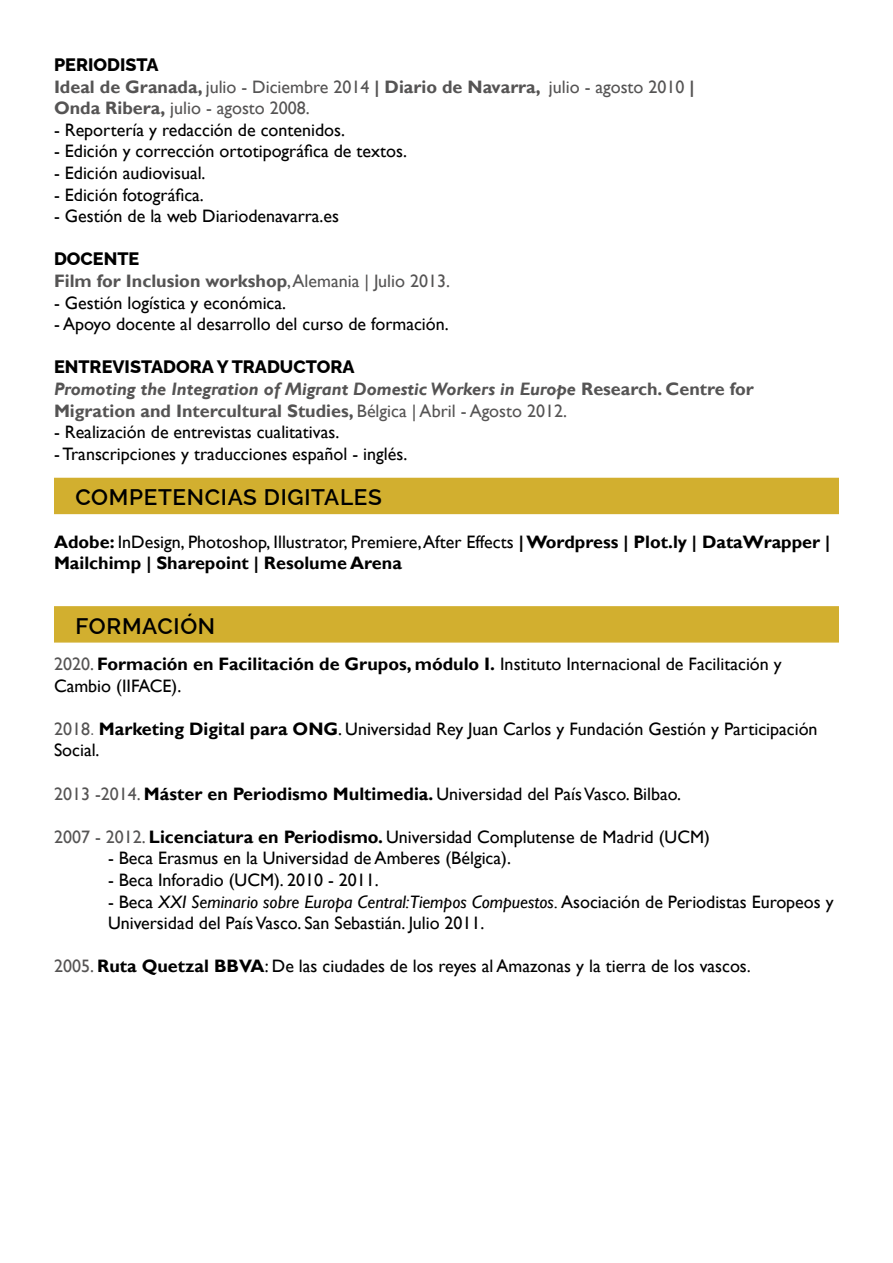
<style>
.page{position:relative;width:893px;height:1263px;background:#fff}
.page>*{position:absolute;margin:0;border:0;box-sizing:border-box;transform-origin:0 0}
.t1{font:600 22.5px "Raleway";letter-spacing:.03em;color:#000}
.t2{font:18px/21.6px "Gill Sans";color:#000}
.t3{font:italic 700 18px/21.6px "Gill Sans";color:#555454}
.t4{font:700 18px/21.6px "Gill Sans";color:#000}
.t5{font:18px/21.6px "Gill Sans";color:#555454}
.t6{font:700 18px "Gill Sans";color:#555454}
.t7{font:800 18px "Raleway";color:#000}
.s1{font-weight:700}
.s2{font-weight:400}
.s3{font-style:normal}
.s4{font-weight:400;font-style:normal}
.s5{color:#555454}
.s6{font-family:"Louis George Cafe";color:#555454}
.s7{font-style:italic}
.s8{font-family:"Minion Pro"}
</style>
<div class="page">
<div style="left:54px;top:606px;width:785px;height:37px;background:#d2af2f;border:2px solid #d2af2f"></div>
<div style="left:54px;top:478px;width:785px;height:36px;background:#d2af2f"></div>
<p class="t7" style="left:54px;top:50px;width:106px">PERIODISTA</p>
<p class="t5" style="left:54px;top:76px;width:642px"><span class="s1">Ideal de Granada,</span> julio - Diciembre 2014 <span class="s1">| Diario de Navarra,</span> julio - agosto 2010 <span class="s1">|<br>Onda Ribera,</span> julio - agosto 2008.</p>
<p class="t2" style="left:54px;top:119px;width:293px">- Reportería y redacción de contenidos.</p>
<p class="t2" style="left:54px;top:141px;width:354px">- Edición y corrección ortotipográfica de textos.</p>
<p class="t2" style="left:54px;top:162px;width:153px">- Edición audiovisual.</p>
<p class="t2" style="left:54px;top:184px;width:151px">- Edición fotográfica.</p>
<p class="t2" style="left:54px;top:206px;width:287px">- Gestión de la web Diariodenavarra.es</p>
<p class="t7" style="left:54px;top:245px;width:87px">DOCENTE</p>
<p class="t6" style="left:54px;top:270px;width:397px">Film for Inclusion workshop<span class="s2">, Alemania | Julio 2013.</span></p>
<p class="t2" style="left:54px;top:292px;width:234px">- Gestión logística y económica.</p>
<p class="t2" style="left:54px;top:314px;width:396px">- Apoyo docente al desarrollo del curso de formación.</p>
<p class="t7" style="left:54px;top:353px;width:302px">ENTREVISTADORA Y TRADUCTORA</p>
<p class="t3" style="left:54px;top:379px;width:701px">Promoting the Integration of Migrant Domestic Workers in Europe <span class="s3">Research. Centre for<br>Migration and Intercultural Studies,</span> <span class="s4">Bélgica | Abril - Agosto 2012.</span></p>
<p class="t2" style="left:54px;top:422px;width:287px">- Realización de entrevistas cualitativas.</p>
<p class="t2" style="left:54px;top:443px;width:355px">- Transcripciones y traducciones español - inglés.</p>
<p class="t1" style="left:75px;top:480px;width:308px">COMPETENCIAS DIGITALES</p>
<p class="t4" style="left:54px;top:531px;width:778px">Adobe: <span class="s2">InDesign, Photoshop, Illustrator, Premiere, After Effects</span> | Wordpress | Plot.ly | DataWrapper |<br>Mailchimp | Sharepoint | Resolume Arena</p>
<p class="t1" style="left:75px;top:608px;width:141px">FORMACIÓN</p>
<p class="t2" style="left:54px;top:653px;width:729px"><span class="s5">2020.</span> <span class="s1">Formación en Facilitación de Grupos, módulo I.</span> Instituto Internacional de Facilitación y<br>Cambio (IIFACE).</p>
<p class="t2" style="left:54px;top:718px;width:765px"><span class="s5">2018</span><span class="s6">.</span> <span class="s1">Marketing Digital para ONG</span>. Universidad Rey Juan Carlos y Fundación Gestión y Participación<br>Social.</p>
<p class="t2" style="left:54px;top:783px;width:629px"><span class="s5">2013 -2014.</span> <span class="s1">Máster en Periodismo Multimedia.</span> Universidad del País Vasco. Bilbao.</p>
<p class="t2" style="left:54px;top:826px;width:657px"><span class="s5">2007 - 2012.</span> <span class="s1">Licenciatura en Periodismo.</span> Universidad Complutense de Madrid (UCM)</p>
<p class="t2" style="left:108px;top:848px;width:404px">- Beca Erasmus en la Universidad de Amberes (Bélgica).</p>
<p class="t2" style="left:108px;top:869px;width:272px">- Beca Inforadio (UCM). 2010 - 2011.</p>
<p class="t2" style="left:108px;top:891px;width:727px">- Beca <span class="s7">XXI Seminario sobre Europa Central:Tiempos Compuestos.</span> Asociación de Periodistas Europeos y<br>Universidad del País Vasco. San Sebastián. Julio 2011.</p>
<p class="t2" style="left:54px;top:956px;width:698px"><span class="s5">2005.</span> <span class="s1">Ruta Quetzal BBVA</span>: De las ciudades de los reyes al Amazonas y la tierra de los vascos<span class="s8">.</span></p>
</div>
